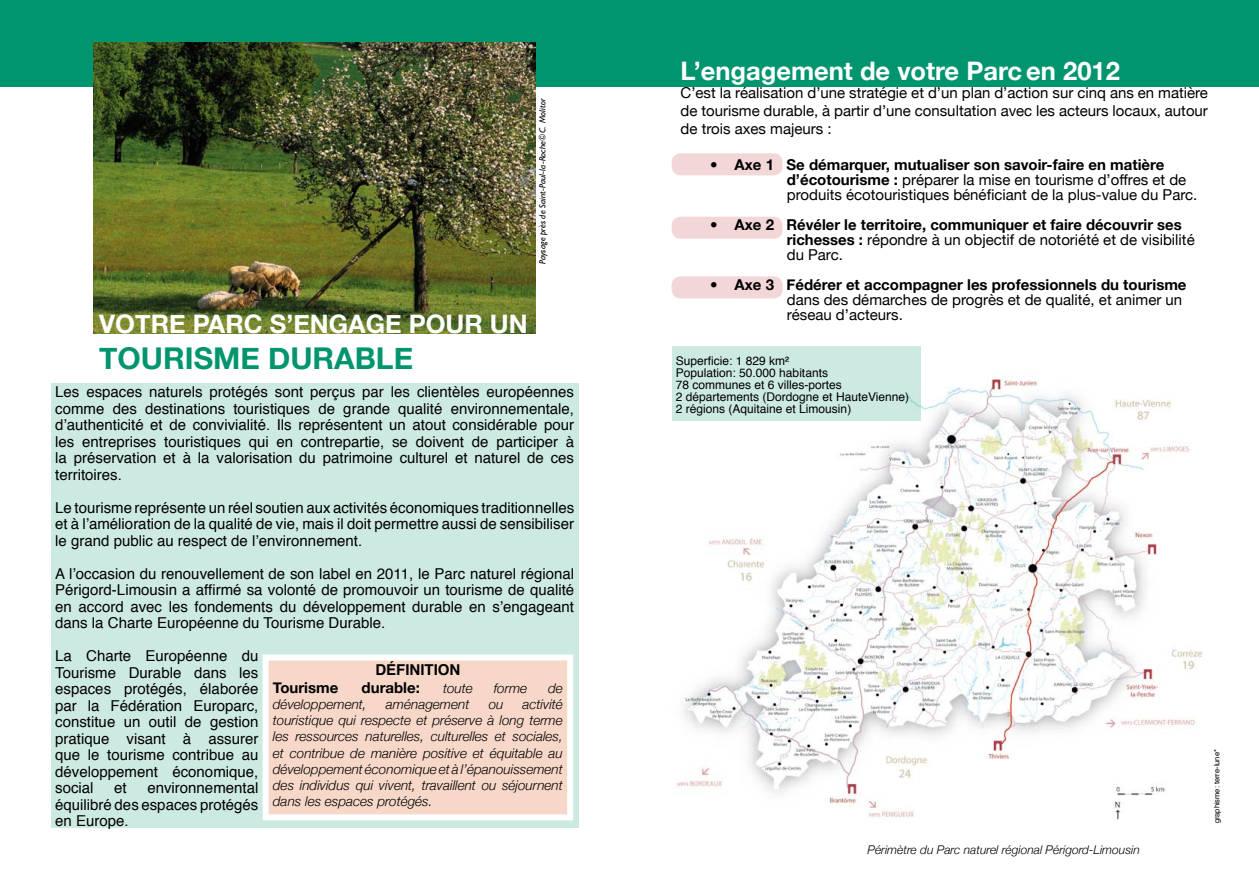
<style>
.page{position:relative;width:1259px;height:893px;background:#fff}
.page>*{position:absolute;margin:0;border:0;box-sizing:border-box;transform-origin:0 0}
.t1{font:700 30px "Helvetica Neue";color:#00956f}
.t2{font:700 25.5px "Helvetica Neue";color:#fff}
.t3{font:15px/16.5px "Helvetica";color:#000;text-align:justify}
.t4{font:15px/15px "Helvetica Neue";color:#000}
.t5{font:700 15px/15px "Helvetica Neue";color:#000}
.t6{font:700 15px "Helvetica";color:#000}
.t7{font:italic 300 13.5px/16.2px "Helvetica Neue";color:#000;text-align:justify}
.t8{font:12px/12px "Helvetica";color:#000}
.t9{font:italic 300 12px "Helvetica Neue";color:#000}
.t10{font:italic 9px "Humanist 521 BT";color:#000}
.t11{font:7.5px "Helvetica";color:#000}
.s1{font-weight:700}
.s2{font-weight:400}
</style>
<div class="page">
<div style="left:0;top:0;width:1259px;height:86px;background:#00956f"></div>
<div style="left:51px;top:384px;width:527px;height:444px;background:#cdeae2"></div>
<img style="left:94px;top:43px;width:442px;height:291px">
<div style="left:266px;top:657px;width:304px;height:160px;background:#f6d7c8"></div>
<div style="left:263px;top:654px;width:310px;height:166px;border:6px solid #fff"></div>
<img style="left:677px;top:363px;width:526px;height:457px">
<div style="left:671px;top:347px;width:249px;height:74px;background:#cdeae2"></div>
<div style="left:671px;top:153px;width:111px;height:22px;background:#f2d6d8;border-radius:9px"></div>
<div style="left:671px;top:217px;width:111px;height:22px;background:#f2d6d8;border-radius:9px"></div>
<div style="left:671px;top:276px;width:111px;height:22px;background:#f2d6d8;border-radius:9px"></div>
<p class="t10" style="left:537px;top:264px;width:167px;rotate:-90deg">Paysage près de Saint-Paul-la-Roche©C. Molitor</p>
<h2 class="t2" style="left:99px;top:308px;width:430px">Votre Parc s’engage pour un</h2>
<h1 class="t1" style="left:99px;top:340px;width:23px">TOUR</h1>
<h1 class="t1" style="left:185px;top:340px;width:128px">ISME DURA</h1>
<h1 class="t1" style="left:355px;top:340px;width:57px">BLE</h1>
<p class="t3" style="left:55px;top:384px;width:520px">Les espaces naturels protégés sont perçus par les clientèles européennes comme des destinations touristiques de grande qualité environnementale, d’authenticité et de convivialité. Ils représentent un atout considérable pour les entreprises touristiques qui en contrepartie, se doivent de participer à la préservation et à la valorisation du patrimoine culturel et naturel de ces territoires.</p>
<p class="t3" style="left:55px;top:499px;width:520px">Le tourisme représente un réel soutien aux activités économiques traditionnelles et à l’amélioration de la qualité de vie, mais il doit permettre aussi de sensibiliser le grand public au respect de l’environnement.</p>
<p class="t3" style="left:55px;top:565px;width:520px">A l’occasion du renouvellement de son label en 2011, le Parc naturel régional Périgord-Limousin a affirmé sa volonté de promouvoir un tourisme de qualité en accord avec les fondements du développement durable en s’engageant dans la Charte Européenne du Tourisme Durable.</p>
<p class="t3" style="left:55px;top:648px;width:205px">La Charte Européenne du Tourisme Durable dans les espaces protégés, élaborée par la Fédération Europarc, constitue un outil de gestion pratique visant à assurer que le tourisme contribue au développement économique, social</p>
<p class="t6" style="left:375px;top:657px;width:87px">DÉFINITION</p>
<p class="t5" style="left:273px;top:680px;width:67px">Tourisme</p>
<p class="t5" style="left:361px;top:680px;width:60px">durable:</p>
<p class="t7" style="left:443px;top:680px;width:31px">toute</p>
<p class="t7" style="left:494px;top:680px;width:35px">forme</p>
<p class="t7" style="left:548px;top:680px;width:16px">de</p>
<p class="t7" style="left:273px;top:696px;width:95px">développement,</p>
<p class="t7" style="left:386px;top:696px;width:85px">aménagement</p>
<p class="t7" style="left:489px;top:696px;width:16px">ou</p>
<p class="t7" style="left:273px;top:696px;width:291px;text-indent:250px">activité touristique qui respecte et préserve à long terme les ressources naturelles, culturelles et sociales, et contribue de manière positive et équitable au développement économique et à l’épanouissement des individus qui vivent, travaillent ou séjournent dans les espaces protégés.</p>
<p class="t3" style="left:55px;top:780px;width:205px;text-indent:92px">environnemental équilibré des espaces protégés en Europe.</p>
<p class="t3" style="left:114px;top:780px;width:14px">et</p>
<h2 class="t2" style="left:680px;top:55px;width:441px">L’engagement de votre Parc en 2012</h2>
<p class="t4" style="left:680px;top:84px;width:529px;line-height:18px;text-align:justify">C’est la réalisation d’une stratégie et d’un plan d’action sur cinq ans en matière de tourisme durable, à partir d’une consultation avec les acteurs locaux, autour de trois axes majeurs :</p>
<p class="t4" style="left:786px;top:157px;width:412px;text-indent:-76px">• <span class="s1">Axe 1 Se démarquer, mutualiser son savoir-faire en matière d’écotourisme :</span> préparer la mise en tourisme d’offres et de produits écotouristiques bénéficiant de la plus-value du Parc.</p>
<p class="t5" style="left:786px;top:217px;width:409px;text-indent:-76px">• Axe 2 Révéler le territoire, communiquer et faire découvrir ses richesses : <span class="s2">répondre à un objectif de notoriété et de visibilité du Parc.</span></p>
<p class="t5" style="left:710px;top:277px;width:478px">• Axe 3 Fédérer et accompagner les professionnels du tourisme</p>
<p class="t4" style="left:787px;top:292px;width:397px">dans des démarches de progrès et de qualité, et animer un réseau d’acteurs.</p>
<p class="t8" style="left:676px;top:355px;width:235px">Superficie: 1 829 km²<br>Population: 50.000 habitants<br>78 communes et 6 villes-portes<br>2 départements (Dordogne et HauteVienne)<br>2 régions (Aquitaine et Limousin)</p>
<p class="t9" style="left:867px;top:843px;width:274px">Périmètre du Parc naturel régional Périgord-Limousin</p>
<p class="t11" style="left:1211px;top:823px;width:76px;rotate:-90deg">graphisme: terre-lune*</p>
</div>
